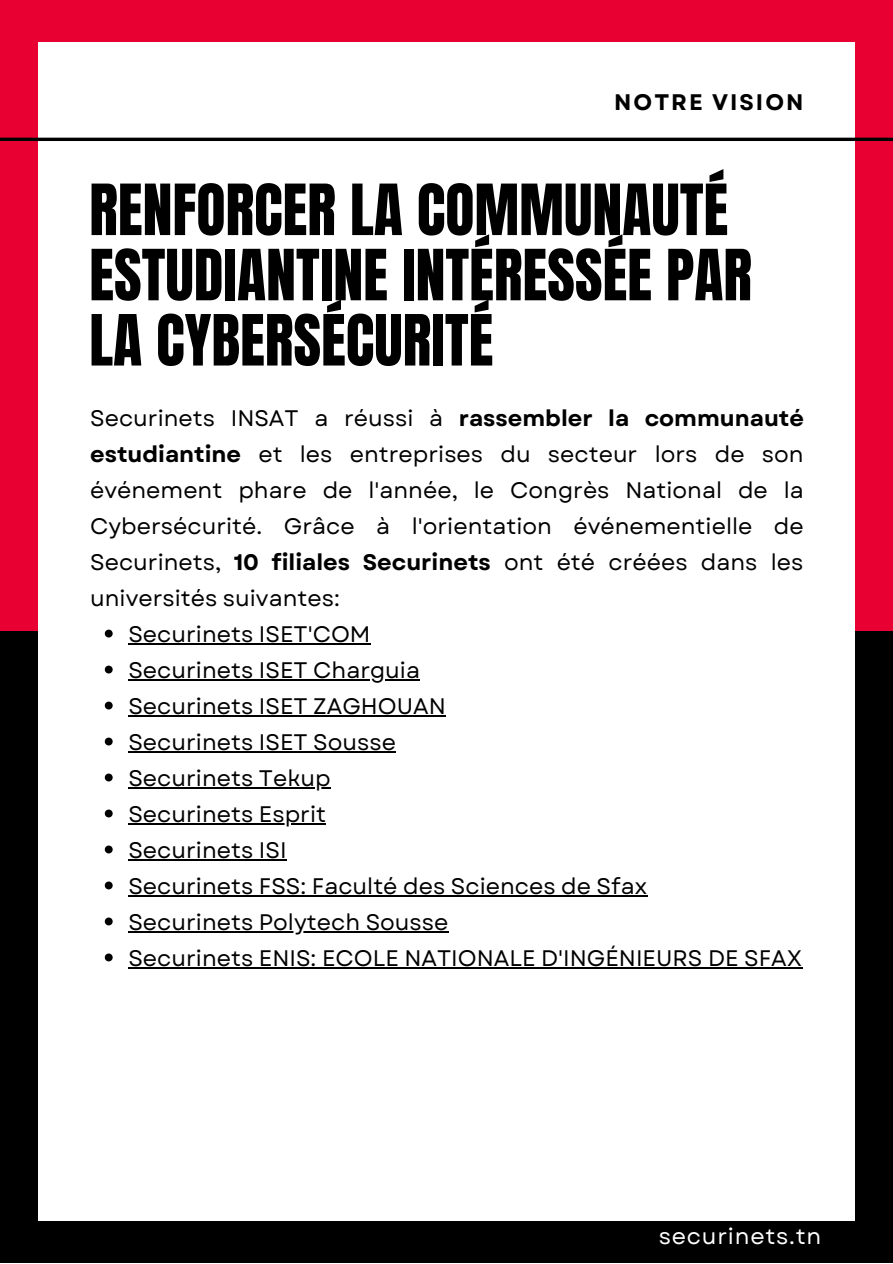
<style>
.page{position:relative;width:893px;height:1264px;background:#fff}
.page>*{position:absolute;margin:0;border:0;box-sizing:border-box;transform-origin:0 0}
.t1{font:60px/65.2px "Anton";color:#000}
.t2{font:22.5px/36px "Garet";color:#000}
.t3{font:22.5px "Garet";letter-spacing:.035em;color:#fff}
.t4{font:700 22.5px "Garet";letter-spacing:.09em;color:#000}
.s1{font-weight:700}
</style>
<div class="page">
<div style="left:0;top:0;width:892px;height:1262px;background:#e80032"></div>
<div style="left:0;top:631px;width:892px;height:631px;background:#000"></div>
<div style="left:38px;top:42px;width:816px;height:1178px;background:#fff"></div>
<hr style="left:0;top:138px;width:892px;height:3px;background:#000">
<svg style="left:105px;top:629px;width:8px;height:8px"></svg>
<hr style="left:128px;top:643px;width:242px;height:1px;background:#000">
<svg style="left:105px;top:665px;width:8px;height:8px"></svg>
<hr style="left:128px;top:679px;width:292px;height:1px;background:#000">
<svg style="left:105px;top:701px;width:8px;height:8px"></svg>
<hr style="left:128px;top:715px;width:317px;height:1px;background:#000">
<svg style="left:105px;top:737px;width:8px;height:8px"></svg>
<hr style="left:128px;top:751px;width:268px;height:1px;background:#000">
<svg style="left:105px;top:773px;width:8px;height:8px"></svg>
<hr style="left:128px;top:787px;width:202px;height:1px;background:#000">
<svg style="left:105px;top:809px;width:8px;height:8px"></svg>
<hr style="left:128px;top:823px;width:198px;height:1px;background:#000">
<svg style="left:105px;top:845px;width:8px;height:8px"></svg>
<hr style="left:128px;top:859px;width:158px;height:1px;background:#000">
<svg style="left:105px;top:881px;width:8px;height:8px"></svg>
<hr style="left:128px;top:895px;width:519px;height:1px;background:#000">
<svg style="left:105px;top:917px;width:8px;height:8px"></svg>
<hr style="left:128px;top:931px;width:320px;height:1px;background:#000">
<svg style="left:105px;top:953px;width:8px;height:8px"></svg>
<hr style="left:128px;top:967px;width:194px;height:1px;background:#000">
<hr style="left:322px;top:967px;width:480px;height:1px;background:#000">
<p class="t4" style="left:614px;top:85px;width:191px">NOTRE VISION</p>
<h1 class="t1" style="left:89px;top:178px;width:664px">RENFORCER LA COMMUNAUTÉ<br>ESTUDIANTINE INTÉRESSÉE PAR<br>LA CYBERSÉCURITÉ</h1>
<p class="t2" style="left:90px;top:400px;width:715px;text-align:justify">Securinets INSAT a réussi à <span class="s1">rassembler la communauté estudiantine</span> et les entreprises du secteur lors de son événement phare de l'année, le Congrès National de la Cybersécurité. Grâce à l'orientation événementielle de Securinets, <span class="s1">10 filiales Securinets</span> ont été créées dans les universités suivantes:</p>
<p class="t2" style="left:128px;top:616px;width:675px">Securinets ISET'COM<br>Securinets ISET Charguia<br>Securinets ISET ZAGHOUAN<br>Securinets ISET Sousse<br>Securinets Tekup<br>Securinets Esprit<br>Securinets ISI<br>Securinets FSS: Faculté des Sciences de Sfax<br>Securinets Polytech Sousse<br>Securinets ENIS: ECOLE NATIONALE D'INGÉNIEURS DE SFAX</p>
<p class="t3" style="left:658px;top:1220px;width:164px">securinets.tn</p>
</div>
